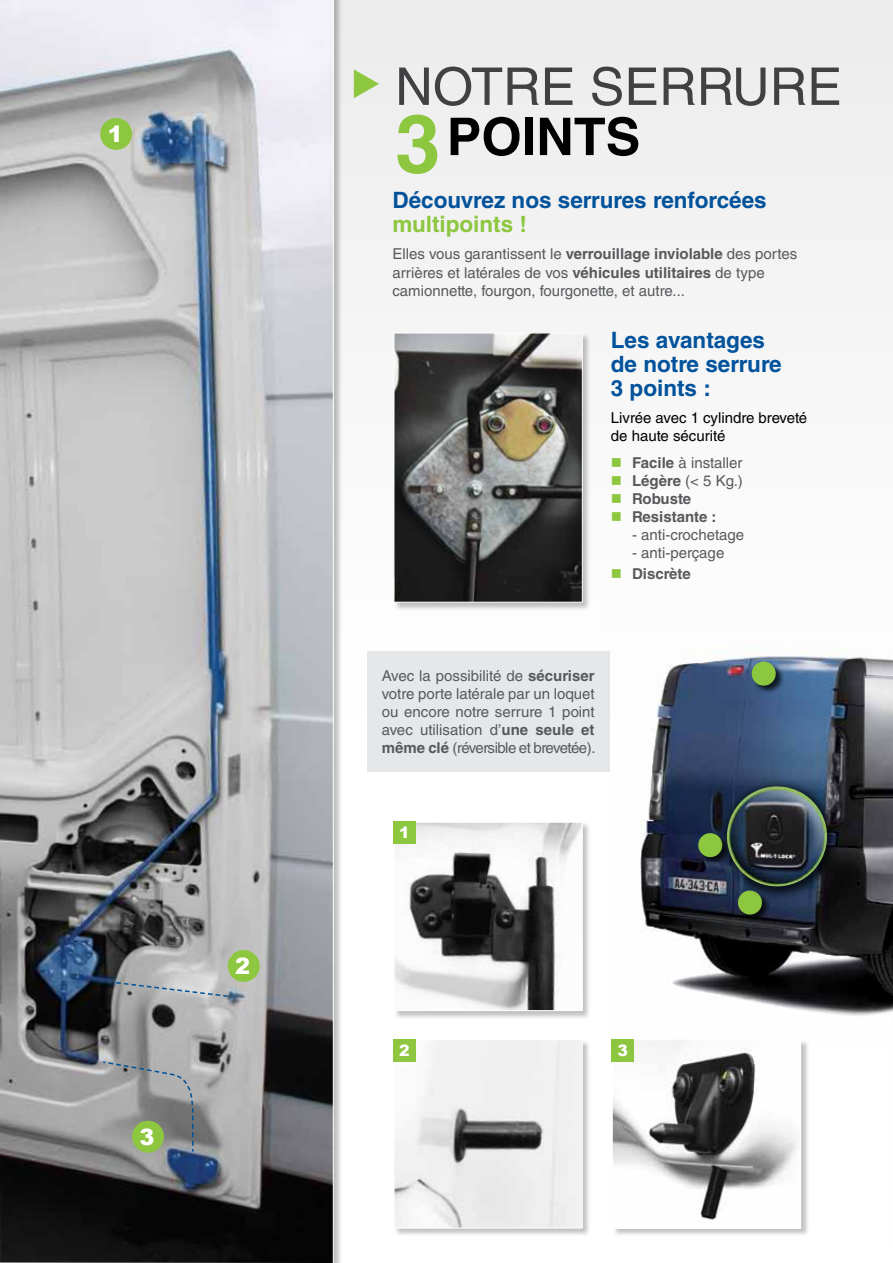
<style>
.page{position:relative;width:893px;height:1263px;background:#fff}
.page>*{position:absolute;margin:0;border:0;box-sizing:border-box;transform-origin:0 0}
.t1{font:52.05px/50.2px "Helvetica LT Std";color:#414042;text-align:right}
.t2{font:700 22.5px/24px "Helvetica LT Std";color:#00529b}
.t3{font:700 22.5px "Helvetica LT Std";color:#8dc63f}
.t4{font:900 22.5px "Arial";color:#fff}
.t5{font:900 15.75px "Arial";color:#fff}
.t6{font:15px/18px "Helvetica LT Std";color:#58595b}
.t7{font:15px/18px "Helvetica LT Std";color:#000}
.t8{font:700 15px "Helvetica LT Std";color:#58595b}
.s1{font-weight:700;font-size:81.45px;color:#8dc63f}
.s2{font-weight:700;color:#000}
.s3{font-weight:700}
.s4{color:#8dc63f}
</style>
<div class="page">
<div style="left:0;top:0;width:893px;height:716px;background:#f3f3f4"></div>
<div style="left:367px;top:651px;width:243px;height:121px;background:#e6e7e8"></div>
<div style="left:0;top:0;width:342px;height:1263px;background:#000;opacity:.25"></div>
<svg style="left:0;top:0;width:333px;height:1263px;background:#a1a2a6"></svg>
<svg style="left:115px;top:981px;width:114px;height:17px;background:#b1b5b9"></svg>
<svg style="left:102px;top:1060px;width:92px;height:93px;background:#949697"></svg>
<div style="left:393px;top:332px;width:198px;height:279px;background:#000;opacity:.25"></div>
<img style="left:396px;top:335px;width:184px;height:265px">
<div style="left:394px;top:333px;width:188px;height:269px;border:1px solid #fff"></div>
<div style="left:100px;top:118px;width:32px;height:32px;background:#8dc63f;border-radius:50%"></div>
<div style="left:228px;top:950px;width:32px;height:32px;background:#8dc63f;border-radius:50%"></div>
<div style="left:132px;top:1121px;width:32px;height:31px;background:#8dc63f;border-radius:50%"></div>
<div style="left:393px;top:1039px;width:198px;height:198px;background:#000;opacity:.25"></div>
<img style="left:396px;top:1041px;width:184px;height:185px">
<div style="left:394px;top:1039px;width:188px;height:189px;border:1px solid #fff"></div>
<div style="left:393px;top:1039px;width:23px;height:22px;background:#8dc63f"></div>
<div style="left:612px;top:1039px;width:198px;height:198px;background:#000;opacity:.25"></div>
<img style="left:614px;top:1048px;width:185px;height:178px">
<div style="left:612px;top:1039px;width:22px;height:22px;background:#8dc63f"></div>
<div style="left:393px;top:821px;width:198px;height:199px;background:#000;opacity:.25"></div>
<img style="left:396px;top:824px;width:184px;height:185px">
<div style="left:394px;top:822px;width:188px;height:189px;border:1px solid #fff"></div>
<div style="left:393px;top:822px;width:23px;height:22px;background:#8dc63f"></div>
<img style="left:611px;top:646px;width:282px;height:402px">
<div style="left:751px;top:661px;width:33px;height:33px;background:#000;opacity:.75"></div>
<div style="left:752px;top:662px;width:24px;height:24px;background:#8dc63f;border-radius:50%"></div>
<div style="left:698px;top:833px;width:33px;height:33px;background:#000;opacity:.75"></div>
<div style="left:698px;top:833px;width:24px;height:24px;background:#8dc63f;border-radius:50%"></div>
<div style="left:737px;top:890px;width:33px;height:33px;background:#000;opacity:.75"></div>
<div style="left:738px;top:890px;width:24px;height:24px;background:#8dc63f;border-radius:50%"></div>
<div style="left:719px;top:778px;width:122px;height:122px;background:#000;opacity:.75"></div>
<img style="left:727px;top:786px;width:100px;height:100px;border-radius:50px">
<h2 class="t4" style="left:108px;top:118px;width:17px">1</h2>
<h2 class="t4" style="left:140px;top:1120px;width:17px">3</h2>
<h2 class="t4" style="left:235px;top:949px;width:17px">2</h2>
<h1 class="t1" style="left:351px;top:61px;width:118px"><sup>◆</sup> Notre</h1>
<h1 class="t1" style="left:395px;top:61px;width:247px">serrure<br><span class="s1">3</span><span class="s2">points</span></h1>
<h2 class="t2" style="left:392px;top:187px;width:376px">Découvrez nos serrures renforcées</h2>
<h2 class="t3" style="left:392px;top:210px;width:136px">multipoints !</h2>
<p class="t6" style="left:392px;top:243px;width:406px;line-height:19.5px">Elles vous garantissent le <span class="s3">verrouillage inviolable</span> des portes arrières et latérales de vos <span class="s3">véhicules utilitaires</span> de type</p>
<p class="t6" style="left:392px;top:282px;width:294px">camionnette, fourgon, fourgonette, et autre...</p>
<h2 class="t2" style="left:611px;top:327px;width:172px">Les avantages de notre serrure<br>3 points :</h2>
<p class="t7" style="left:611px;top:408px;width:198px">Livrée avec 1 cylindre breveté de haute sécurité</p>
<p class="t6" style="left:611px;top:453px;width:133px"><span class="s4">■</span> <span class="s3">Facile</span> à installer</p>
<p class="t6" style="left:611px;top:471px;width:134px"><span class="s4">■</span> <span class="s3">Légère</span> (&lt; 5 Kg.)</p>
<p class="t8" style="left:611px;top:489px;width:82px"><span class="s4">■</span> Robuste</p>
<p class="t8" style="left:611px;top:507px;width:107px"><span class="s4">■</span> Resistante :</p>
<p class="t6" style="left:632px;top:525px;width:114px">- anti-crochetage</p>
<p class="t6" style="left:632px;top:543px;width:94px">- anti-perçage</p>
<p class="t8" style="left:611px;top:565px;width:81px"><span class="s4">■</span> Discrète</p>
<p class="t6" style="left:382px;top:666px;width:215px;text-align:justify">Avec la possibilité de <span class="s3">sécuriser </span>votre porte latérale par un loquet ou encore notre serrure 1 point avec utilisation d’<span class="s3">une seule et même clé</span> (réversible et brevetée).</p>
<p class="t5" style="left:399px;top:821px;width:12px">1</p>
<p class="t5" style="left:399px;top:1039px;width:12px">2</p>
<p class="t5" style="left:617px;top:1039px;width:12px">3</p>
</div>
